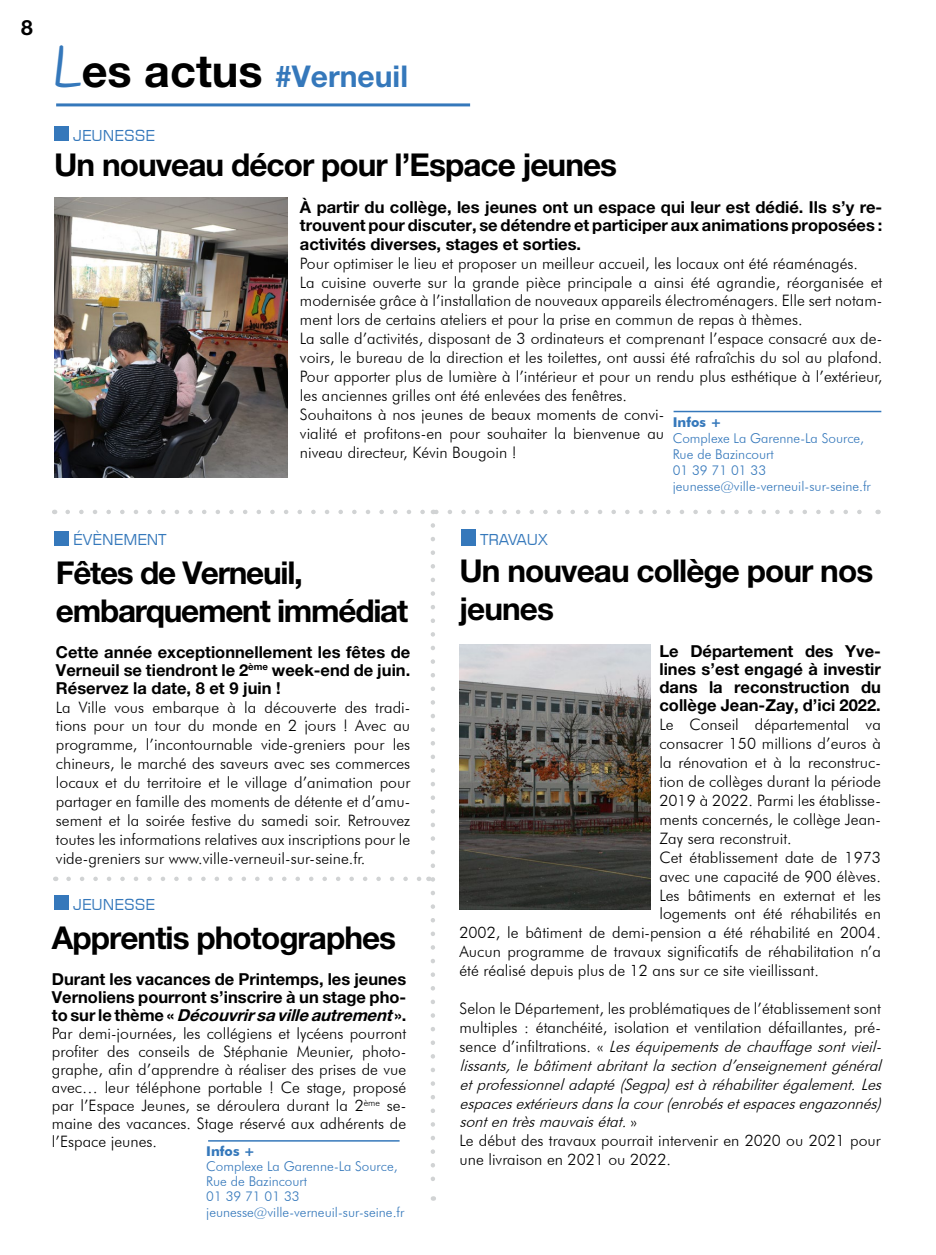
<style>
.page{position:relative;width:936px;height:1255px;background:#fff}
.page>*{position:absolute;margin:0;border:0;box-sizing:border-box;transform-origin:0 0}
.t1{font:700 31.5px/37.5px "Helvetica Neue LT Pro";letter-spacing:-.03em;color:#000}
.t2{font:700 30px "Helvetica Neue LT Pro";color:#3578bb}
.t3{font:700 21px "Helvetica Neue LT Pro";color:#000}
.t4{font:700 16.5px/18px "Helvetica Neue LT Pro";color:#000;text-align:justify}
.t5{font:300 15.75px/18.9px "Futura BT";color:#000;text-align:justify}
.t6{font:italic 300 15.75px/18.9px "Futura BT";color:#000}
.t7{font:15px "Square 721 BT";color:#3578bb}
.t8{font:300 13.5px/16.2px "Futura BT";color:#3578bb}
.t9{font:700 13.5px "Futura BT";color:#3578bb}
.s1{font-family:"My Lucky Penny";font-weight:400;font-size:45px}
.s2{font-size:45px;color:#000}
.s3{font-style:italic}
.s4{font-style:normal}
</style>
<div class="page">
<hr style="left:56px;top:103px;width:414px;height:3px;background:#3578bb">
<div style="left:54px;top:126px;width:15px;height:15px;background:#3578bb"></div>
<img style="left:54px;top:198px;width:233px;height:279px">
<div style="left:461px;top:529px;width:15px;height:16px;background:#3578bb"></div>
<hr style="left:673px;top:411px;width:208px;height:1px;background:#3578bb">
<div style="left:54px;top:895px;width:15px;height:15px;background:#3578bb"></div>
<hr style="left:208px;top:1140px;width:191px;height:1px;background:#3578bb">
<img style="left:459px;top:644px;width:192px;height:265px">
<svg style="left:69px;top:876px;width:352px;height:5px"></svg>
<svg style="left:68px;top:509px;width:794px;height:5px"></svg>
<svg style="left:428px;top:525px;width:7px;height:675px"></svg>
<div style="left:54px;top:530px;width:15px;height:15px;background:#3578bb"></div>
<h3 class="t3" style="left:21px;top:14px;width:13px">8</h3>
<h2 class="t2" style="left:54px;top:58px;width:355px"><span class="s1">L</span><span class="s2">es actus</span> #Verneuil</h2>
<p class="t7" style="left:73px;top:126px;width:83px">JEUNESSE</p>
<h1 class="t1" style="left:54px;top:145px;width:564px">Un nouveau décor pour l’Espace jeunes</h1>
<p class="t4" style="left:300px;top:197px;width:584px;line-height:18.5px">À partir du collège, les jeunes ont un espace qui leur est dédié. Ils s’y re&shy;trouvent pour discuter, se détendre et participer aux animations proposées : activités diverses, stages et sorties.</p>
<p class="t5" style="left:300px;top:253px;width:584px;text-align:left">Pour optimiser le lieu et proposer un meilleur accueil, les locaux ont été réaménagés.<br>La cuisine ouverte sur la grande pièce principale a ainsi été agrandie, réorganisée et modernisée grâce à l’installation de nouveaux appareils électroménagers. Elle sert notam&shy;ment lors de certains ateliers et pour la prise en commun de repas à thèmes.<br>La salle d’activités, disposant de 3 ordinateurs et comprenant l’espace consacré aux de&shy;voirs, le bureau de la direction et les toilettes, ont aussi été rafraîchis du sol au plafond.<br>Pour apporter plus de lumière à l’intérieur et pour un rendu plus esthétique à l’extérieur, les anciennes grilles ont été enlevées des fenêtres.<br>Souhaitons à nos jeunes de beaux moments de convi-<br>vialité et profitons-en pour souhaiter la bienvenue au<br>niveau directeur, Kévin Bougoin !</p>
<p class="t9" style="left:672px;top:413px;width:50px">Infos +</p>
<p class="t8" style="left:672px;top:429px;width:199px">Complexe La Garenne-La Source,<br>Rue de Bazincourt<br>01 39 71 01 33 jeunesse@ville-verneuil-sur-seine.fr</p>
<p class="t7" style="left:73px;top:530px;width:95px">ÉVÈNEMENT</p>
<h1 class="t1" style="left:56px;top:553px;width:353px">Fêtes de Verneuil, embarquement immédiat</h1>
<p class="t4" style="left:56px;top:642px;width:356px">Cette année exceptionnellement les fêtes de Verneuil se tiendront le 2<sup>ème</sup> week-end de juin.<br>Réservez la date, 8 et 9 juin !</p>
<p class="t5" style="left:56px;top:697px;width:356px">La Ville vous embarque à la découverte des tradi&shy;tions pour un tour du monde en 2 jours ! Avec au programme, l’incontournable vide-greniers pour les chineurs, le marché des saveurs avec ses commerces locaux et du territoire et le village d’animation pour partager en famille des moments de détente et d’amu&shy;sement et la soirée festive du samedi soir. Retrouvez toutes les informations relatives aux inscriptions pour le vide-greniers sur www.ville-verneuil-sur-seine.fr.</p>
<p class="t7" style="left:73px;top:895px;width:83px">JEUNESSE</p>
<h1 class="t1" style="left:52px;top:918px;width:346px">Apprentis photographes</h1>
<p class="t4" style="left:52px;top:969px;width:356px">Durant les vacances de Printemps, les jeunes Vernoliens pourront s’inscrire à un stage pho&shy;t o s u r l e t h è m e « <span class="s3">Découvrirsavilleautrement</span>» .</p>
<p class="t5" style="left:52px;top:1024px;width:356px;line-height:18px">Par demi-journées, les collégiens et lycéens pourront profiter des conseils de Stéphanie Meunier, photo&shy;graphe, afin d’apprendre à réaliser des prises de vue avec… leur téléphone portable ! Ce stage, proposé par l’Espace Jeunes, se déroulera durant la 2<sup>ème</sup> se&shy;maine des vacances. Stage réservé aux adhérents de l’Espace jeunes.</p>
<p class="t9" style="left:206px;top:1142px;width:50px">Infos +</p>
<p class="t8" style="left:206px;top:1158px;width:199px;line-height:15.5px">Complexe La Garenne-La Source,<br>Rue de Bazincourt<br>01 39 71 01 33 jeunesse@ville-verneuil-sur-seine.fr</p>
<p class="t7" style="left:480px;top:530px;width:69px">TRAVAUX</p>
<h1 class="t1" style="left:459px;top:551px;width:415px">Un nouveau collège pour nos jeunes</h1>
<p class="t4" style="left:659px;top:641px;width:223px">Le Département des Yve&shy;lines s’est engagé à investir dans la reconstruction du collège Jean-Zay, d’ici 2022.</p>
<p class="t5" style="left:659px;top:715px;width:223px">Le Conseil départemental va</p>
<p class="t5" style="left:659px;top:734px;width:223px">consacrer 150 millions d’euros à</p>
<p class="t5" style="left:659px;top:753px;width:223px">la rénovation et à la reconstruc-</p>
<p class="t5" style="left:659px;top:771px;width:223px">tion de collèges durant la période</p>
<p class="t5" style="left:659px;top:790px;width:223px">2019 à 2022. Parmi les établisse-</p>
<p class="t5" style="left:659px;top:809px;width:223px">ments concernés, le collège Jean-</p>
<p class="t5" style="left:659px;top:828px;width:134px">Zay sera reconstruit.</p>
<p class="t5" style="left:659px;top:847px;width:223px">Cet établissement date de 1973</p>
<p class="t5" style="left:659px;top:866px;width:223px">avec une capacité de 900 élèves.</p>
<p class="t5" style="left:659px;top:885px;width:223px">Les bâtiments en externat et les</p>
<p class="t5" style="left:659px;top:904px;width:223px">logements ont été réhabilités en</p>
<p class="t5" style="left:459px;top:923px;width:423px">2002, le bâtiment de demi-pension a été réhabilité en 2004.</p>
<p class="t5" style="left:459px;top:942px;width:423px">Aucun programme de travaux significatifs de réhabilitation n’a</p>
<p class="t5" style="left:459px;top:960px;width:361px">été réalisé depuis plus de 12 ans sur ce site vieillissant.</p>
<p class="t6" style="left:459px;top:998px;width:428px"><span class="s4">Selon le Département, les problématiques de l’établissement sont multiples : étanchéité, isolation et ventilation défaillantes, pré&shy;s e n c e d ’ i n f i l t ra t i o n s . «</span> Leséquipementsdechauffagesontvieil&shy;lissants,lebâtimentabritantlasectiond’enseignementgénéral etprofessionneladapté(Segpa)estàréhabiliterégalement.Les espacesextérieursdanslacour(enrobésetespacesengazonnés) sontentrèsmauvaisétat.<span class="s4">»<br>Le début des travaux pourrait intervenir en 2020 ou 2021 pour une livraison en 2021 ou 2022.</span></p>
</div>
